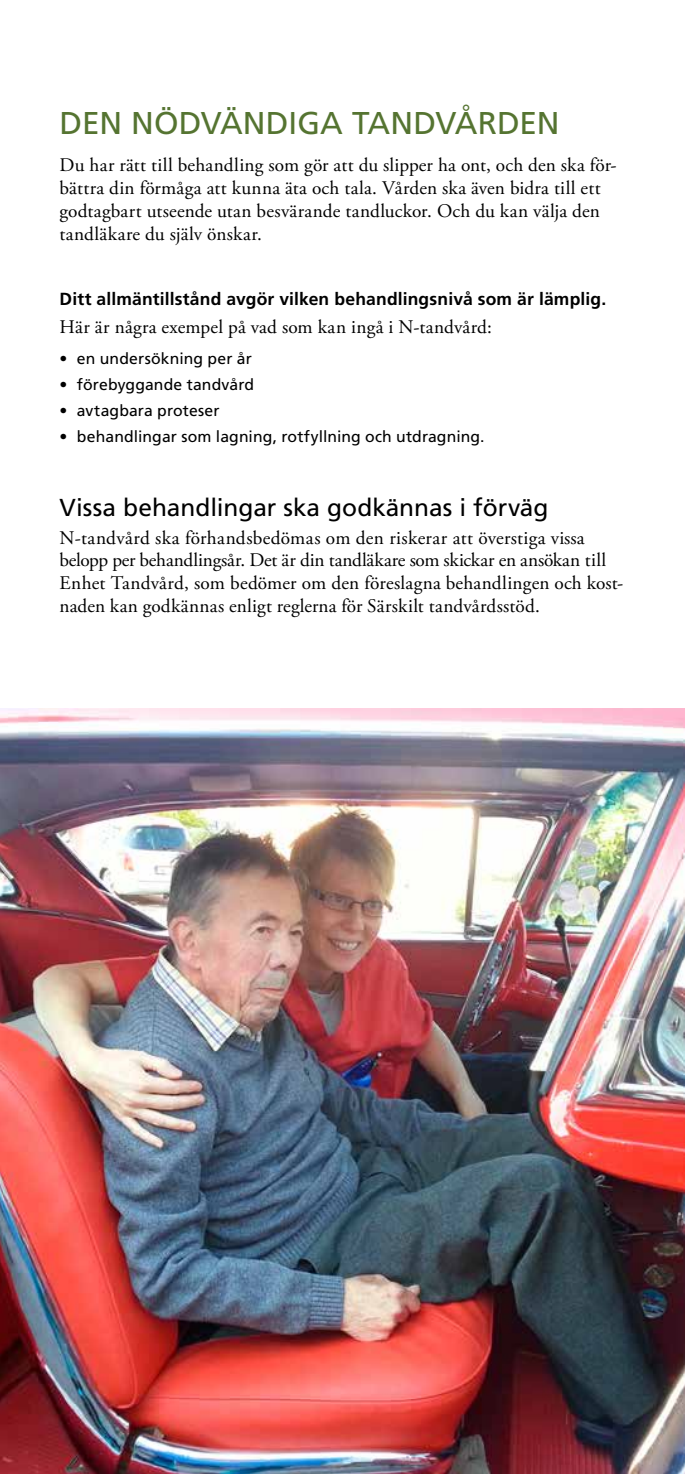
<style>
.page{position:relative;width:685px;height:1474px;background:#fff}
.page>*{position:absolute;margin:0;border:0;box-sizing:border-box;transform-origin:0 0}
.t1{font:31.5px "Frutiger";color:#557431}
.t2{font:24.5px "Frutiger";color:#000}
.t3{font:19.25px/22.8px "Adobe Garamond Pro";letter-spacing:.01em;color:#000}
.t4{font:700 17.5px "Frutiger";letter-spacing:.01em;color:#000}
.t5{font:15.75px "Frutiger";letter-spacing:.01em;color:#000}
</style>
<div class="page">
<img style="left:0;top:708px;width:685px;height:765px">
<h1 class="t1" style="left:60px;top:104px;width:501px">DEN NÖDVÄNDIGA TANDVÅRDEN</h1>
<p class="t3" style="left:60px;top:154px;width:558px">Du har rätt till behandling som gör att du slipper ha ont, och den ska för&shy;bättra din förmåga att kunna äta och tala. Vården ska även bidra till ett godtagbart utseende utan besvärande tandluckor. Och du kan välja den tandläkare du själv önskar.</p>
<p class="t4" style="left:60px;top:289px;width:548px">Ditt allmäntillstånd avgör vilken behandlingsnivå som är lämplig.</p>
<p class="t3" style="left:60px;top:316px;width:434px">Här är några exempel på vad som kan ingå i N-tandvård:</p>
<p class="t5" style="left:60px;top:349px;width:194px">• en undersökning per år</p>
<p class="t5" style="left:60px;top:375px;width:196px">• förebyggande tandvård</p>
<p class="t5" style="left:60px;top:401px;width:161px">• avtagbara proteser</p>
<p class="t5" style="left:60px;top:427px;width:426px">• behandlingar som lagning, rotfyllning och utdragning.</p>
<p class="t2" style="left:60px;top:493px;width:490px">Vissa behandlingar ska godkännas i förväg</p>
<p class="t3" style="left:60px;top:527px;width:565px">N-tandvård ska förhandsbedömas om den riskerar att överstiga vissa belopp per behandlingsår. Det är din tandläkare som skickar en ansökan till Enhet Tandvård, som bedömer om den föreslagna behandlingen och kost&shy;naden kan godkännas enligt reglerna för Särskilt tandvårdsstöd.</p>
</div>
